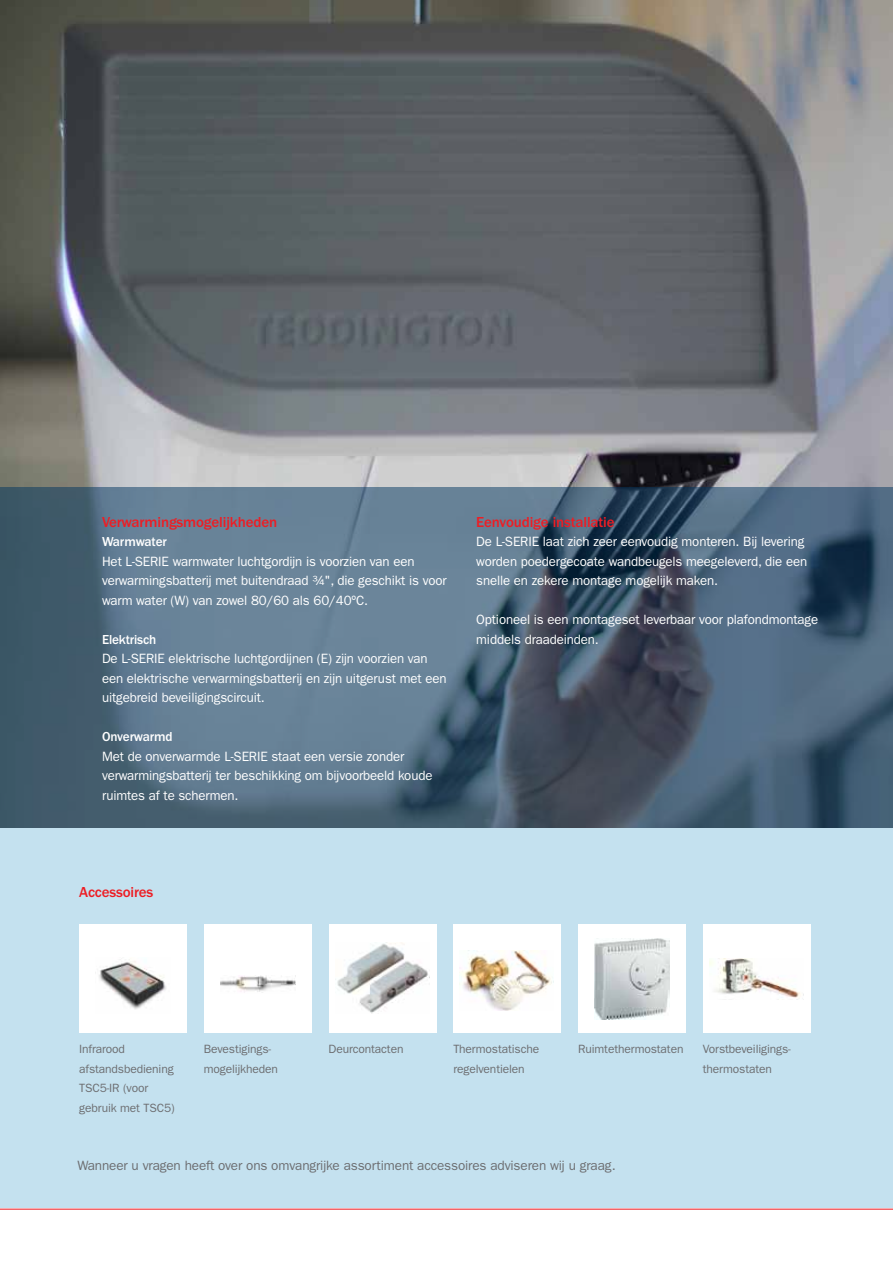
<style>
.page{position:relative;width:893px;height:1263px;background:#fff}
.page>*{position:absolute;margin:0;border:0;box-sizing:border-box;transform-origin:0 0}
.t1{font:500 15px "ITC Franklin Gothic Std";letter-spacing:-.01em;color:#ed1d24}
.t2{font:13.5px/19.5px "ITC Franklin Gothic Std";letter-spacing:-.01em;color:#fff}
.t3{font:13.5px "ITC Franklin Gothic Std";letter-spacing:-.01em;color:#6d6e71}
.t4{font:500 13.5px "ITC Franklin Gothic Std";letter-spacing:-.01em;color:#fff}
.t5{font:12px/19.5px "ITC Franklin Gothic Std";letter-spacing:-.01em;color:#6d6e71}
</style>
<div class="page">
<img style="left:0;top:0;width:893px;height:488px">
<svg style="left:0;top:488px;width:893px;height:340px;background:#4f677b"></svg>
<div style="left:0;top:828px;width:893px;height:380px;background:#c4e1ef"></div>
<div style="left:79px;top:924px;width:108px;height:108px;background:#fff"></div>
<div style="left:204px;top:924px;width:108px;height:108px;background:#fff"></div>
<div style="left:329px;top:924px;width:107px;height:108px;background:#fff"></div>
<div style="left:453px;top:924px;width:108px;height:108px;background:#fff"></div>
<div style="left:578px;top:924px;width:108px;height:108px;background:#fff"></div>
<img style="left:461px;top:951px;width:93px;height:60px">
<div style="left:703px;top:924px;width:107px;height:108px;background:#fff"></div>
<img style="left:710px;top:958px;width:94px;height:42px">
<img style="left:95px;top:959px;width:71px;height:51px">
<img style="left:220px;top:976px;width:75px;height:17px">
<img style="left:337px;top:943px;width:91px;height:71px">
<img style="left:594px;top:938px;width:75px;height:82px">
<hr style="left:0;top:1208px;width:893px;height:2px;background:#ed1d24">
<p class="t1" style="left:102px;top:513px;width:177px">Verwarmingsmogelijkheden</p>
<p class="t4" style="left:102px;top:534px;width:66px">Warmwater</p>
<p class="t2" style="left:102px;top:551px;width:346px">Het L-SERIE warmwater luchtgordijn is voorzien van een verwarmingsbatterij met buitendraad ¾", die geschikt is voor warm water (W) van zowel 80/60 als 60/40ºC.</p>
<p class="t4" style="left:102px;top:631px;width:56px">Elektrisch</p>
<p class="t2" style="left:102px;top:649px;width:346px">De L-SERIE elektrische luchtgordijnen (E) zijn voorzien van een elektrische verwarmingsbatterij en zijn uitgerust met een uitgebreid beveiligingscircuit.</p>
<p class="t4" style="left:102px;top:729px;width:72px">Onverwarmd</p>
<p class="t2" style="left:102px;top:746px;width:332px">Met de onverwarmde L-SERIE staat een versie zonder verwarmingsbatterij ter beschikking om bijvoorbeeld koude ruimtes af te schermen.</p>
<p class="t1" style="left:476px;top:513px;width:140px">Eenvoudige installatie</p>
<p class="t2" style="left:476px;top:532px;width:333px">De L-SERIE laat zich zeer eenvoudig monteren. Bij levering worden poedergecoate wandbeugels meegeleverd, die een snelle en zekere montage mogelijk maken.</p>
<p class="t2" style="left:476px;top:610px;width:343px">Optioneel is een montageset leverbaar voor plafondmontage middels draadeinden.</p>
<p class="t1" style="left:79px;top:884px;width:76px">Accessoires</p>
<p class="t5" style="left:79px;top:1039px;width:97px">Infrarood afstandsbediening<br>TSC5-IR (voor gebruik met TSC5)</p>
<p class="t5" style="left:204px;top:1039px;width:76px">Bevestigings&shy;mogelijkheden</p>
<p class="t5" style="left:329px;top:1039px;width:76px">Deurcontacten</p>
<p class="t5" style="left:453px;top:1039px;width:87px">Thermostatische regelventielen</p>
<p class="t5" style="left:578px;top:1039px;width:107px">Ruimtethermostaten</p>
<p class="t5" style="left:703px;top:1039px;width:90px">Vorstbeveiligings&shy;thermostaten</p>
<p class="t3" style="left:78px;top:1158px;width:540px">Wanneer u vragen heeft over ons omvangrijke assortiment accessoires adviseren wij u graag.</p>
</div>
